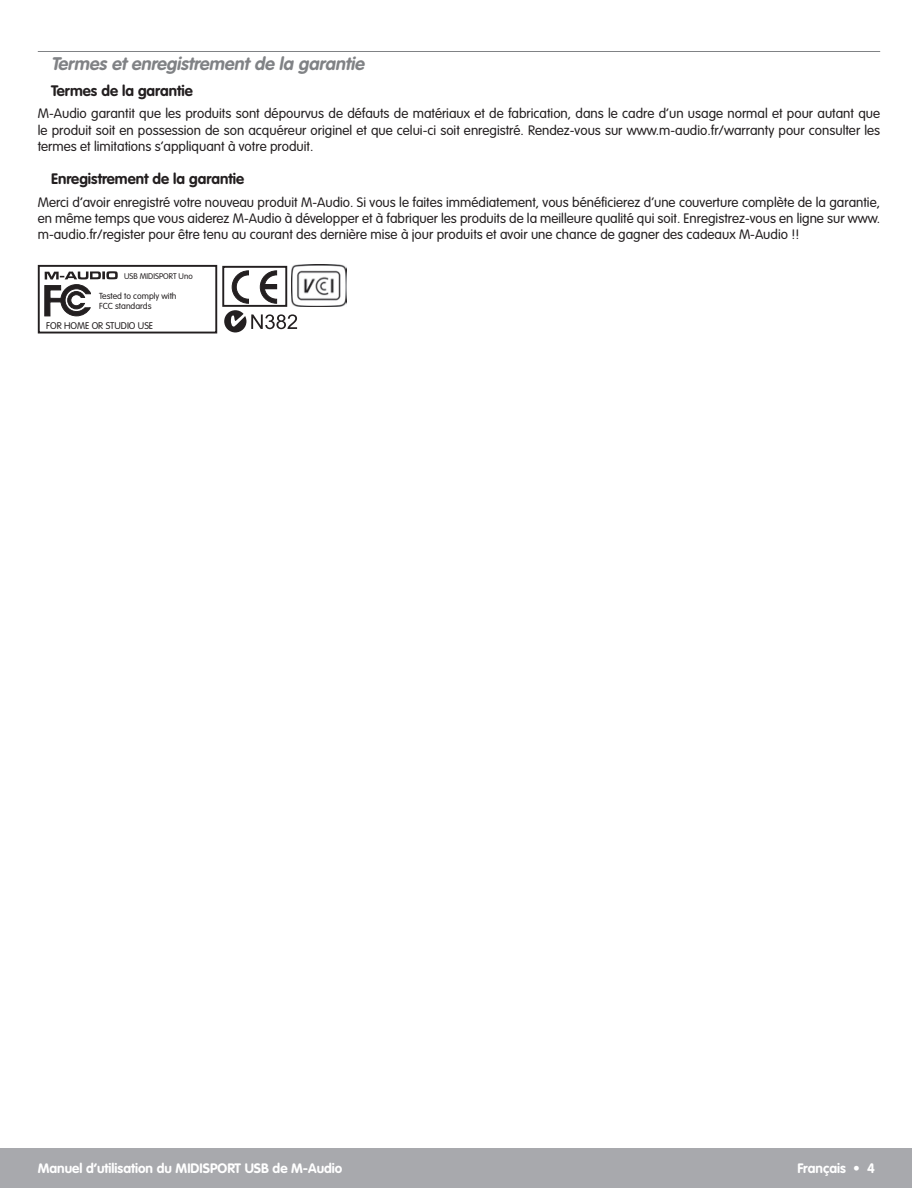
<style>
.page{position:relative;width:918px;height:1188px;background:#fff}
.page>*{position:absolute;margin:0;border:0;box-sizing:border-box;transform-origin:0 0}
.t1{font:italic 700 18px "VAG Rounded";color:#808285}
.t2{font:700 15px "VAG Rounded";color:#231f20}
.t3{font:300 13.5px/16.2px "VAG Rounded";color:#231f20;text-align:justify}
.t4{font:700 13.5px "VAG Rounded";color:#fff}
.t5{font:300 9.6px "VAG Rounded";color:#231f20}
.t6{font:300 8.7px/10.5px "VAG Rounded";color:#231f20}
.t7{font:300 8.1px "VAG Rounded";color:#231f20}
</style>
<div class="page">
<div style="left:0;top:1149px;width:903px;height:39px;background:#a8a9ad"></div>
<hr style="left:38px;top:51px;width:842px;height:1px;background:#808285">
<div style="left:38px;top:265px;width:179px;height:69px;border:2px solid #231f20"></div>
<svg style="left:231px;top:270px;width:47px;height:34px"></svg>
<hr style="left:264px;top:285px;width:13px;height:4px;background:#231f20">
<div style="left:264px;top:284px;width:13px;height:5px;border:1px solid #231f20"></div>
<div style="left:222px;top:266px;width:65px;height:41px;border:2px solid #231f20"></div>
<div style="left:224px;top:310px;width:22px;height:22px;background:#231f20;border-radius:50%"></div>
<svg style="left:231px;top:312px;width:66px;height:17px"></svg>
<img style="left:291px;top:265px;width:55px;height:41px">
<svg style="left:45px;top:271px;width:73px;height:45px"></svg>
<h1 class="t1" style="left:51px;top:53px;width:318px">Termes et enregistrement de la garantie</h1>
<p class="t2" style="left:51px;top:82px;width:143px">Termes de la garantie</p>
<p class="t3" style="left:38px;top:106px;width:844px">M-Audio garantit que les produits sont dépourvus de défauts de matériaux et de fabrication, dans le cadre d’un usage normal et pour autant que le produit soit en possession de son acquéreur originel et que celui-ci soit enregistré. Rendez-vous sur www.m-audio.fr/warranty pour consulter les termes et limitations s’appliquant à votre produit.</p>
<p class="t2" style="left:51px;top:170px;width:194px">Enregistrement de la garantie</p>
<p class="t3" style="left:38px;top:194px;width:844px">Merci d’avoir enregistré votre nouveau produit M-Audio. Si vous le faites immédiatement, vous bénéficierez d’une couverture complète de la garantie, en même temps que vous aiderez M-Audio à développer et à fabriquer les produits de la meilleure qualité qui soit. Enregistrez-vous en ligne sur www. m-audio.fr/register pour être tenu au courant des dernière mise à jour produits et avoir une chance de gagner des cadeaux M-Audio !!</p>
<p class="t7" style="left:124px;top:271px;width:70px">USB MIDISPORT Uno</p>
<p class="t6" style="left:99px;top:291px;width:79px">Tested to comply with<br>FCC standards</p>
<p class="t5" style="left:46px;top:320px;width:109px">FOR HOME OR STUDIO USE</p>
<p class="t4" style="left:38px;top:1160px;width:306px">Manuel d’utilisation du MIDISPORT USB de M-Audio</p>
<p class="t4" style="left:797px;top:1160px;width:79px">Français • 4</p>
</div>
